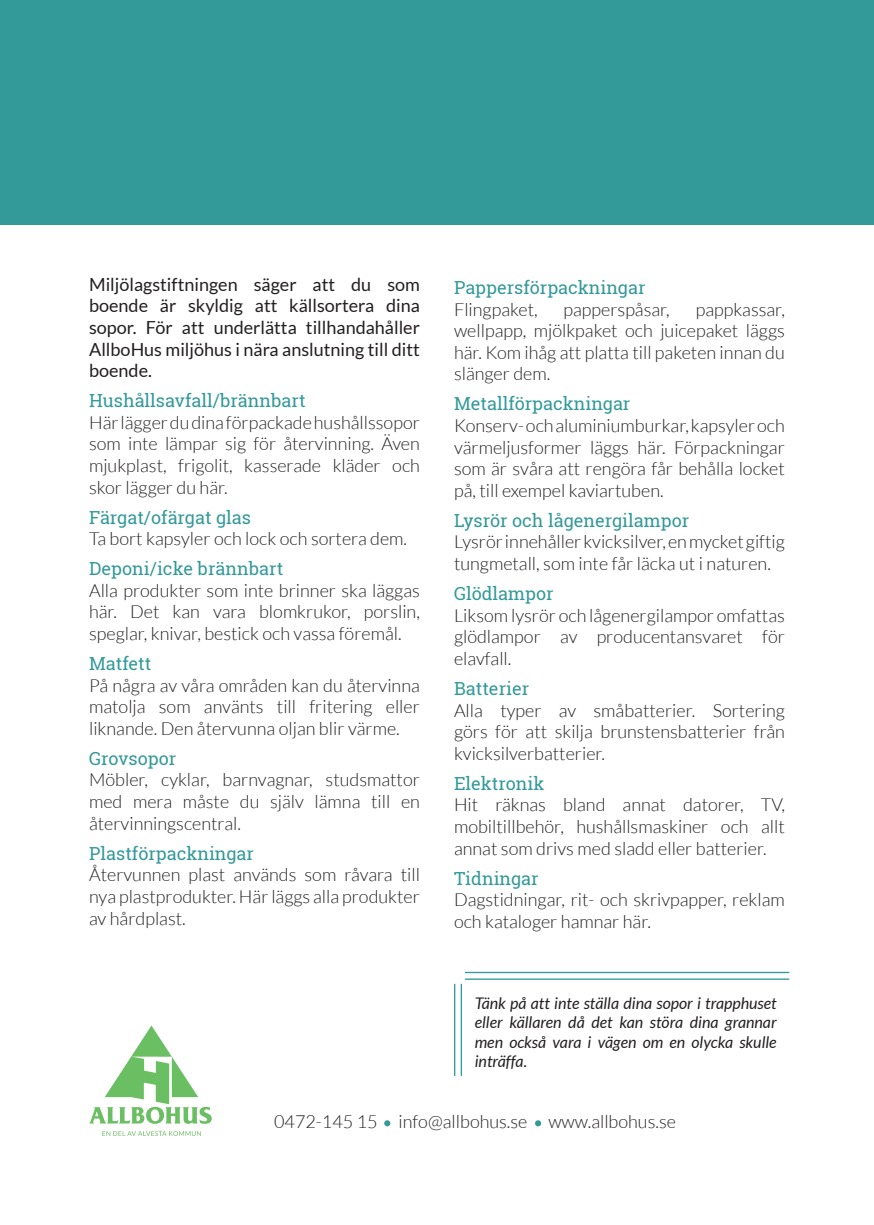
<style>
.page{position:relative;width:874px;height:1225px;background:#fff}
.page>*{position:absolute;margin:0;border:0;box-sizing:border-box;transform-origin:0 0}
.t1{font:300 18px/21.6px "Lato";color:#231f20;text-align:justify}
.t2{font:18px "Roboto Slab";color:#399}
.t3{font:18px/21.6px "Lato";color:#231f20;text-align:justify}
.t4{font:italic 16px/19.2px "Lato";color:#231f20;text-align:justify}
</style>
<div class="page">
<div style="left:0;top:0;width:873px;height:225px;background:#399"></div>
<svg style="left:89px;top:1025px;width:123px;height:98px"></svg>
<svg style="left:102px;top:1131px;width:99px;height:5px"></svg>
<svg style="left:384px;top:1120px;width:6px;height:6px"></svg>
<svg style="left:534px;top:1120px;width:7px;height:6px"></svg>
<hr style="left:465px;top:971px;width:323px;height:2px;background:#399">
<hr style="left:465px;top:978px;width:323px;height:1px;background:#399">
<hr style="left:454px;top:984px;width:1px;height:91px;background:#399">
<hr style="left:460px;top:984px;width:2px;height:91px;background:#399">
<p class="t3" style="left:89px;top:273px;width:332px">Miljölagstiftningen säger att du som boende är skyldig att källsortera dina sopor. För att underlätta tillhandahåller AllboHus miljöhus i nära anslutning till ditt boende.</p>
<p class="t2" style="left:89px;top:388px;width:218px">Hushållsavfall/brännbart</p>
<p class="t1" style="left:89px;top:411px;width:332px">Här lägger du dina förpackade hushållssopor som inte lämpar sig för återvinning. Även mjukplast, frigolit, kasserade kläder och skor lägger du här.</p>
<p class="t2" style="left:89px;top:505px;width:163px">Färgat/ofärgat glas</p>
<p class="t1" style="left:89px;top:528px;width:319px">Ta bort kapsyler och lock och sortera dem.</p>
<p class="t2" style="left:89px;top:556px;width:196px">Deponi/icke brännbart</p>
<p class="t1" style="left:89px;top:579px;width:332px">Alla produkter som inte brinner ska läggas här. Det kan vara blomkrukor, porslin, speglar, knivar, bestick och vassa föremål.</p>
<p class="t2" style="left:89px;top:651px;width:64px">Matfett</p>
<p class="t1" style="left:89px;top:674px;width:332px">På några av våra områden kan du återvinna matolja som använts till fritering eller liknande. Den återvunna oljan blir värme.</p>
<p class="t2" style="left:89px;top:746px;width:89px">Grovsopor</p>
<p class="t1" style="left:89px;top:769px;width:332px">Möbler, cyklar, barnvagnar, studsmattor med mera måste du själv lämna till en återvinningscentral.</p>
<p class="t2" style="left:89px;top:841px;width:166px">Plastförpackningar</p>
<p class="t1" style="left:89px;top:864px;width:332px">Återvunnen plast används som råvara till nya plastprodukter. Här läggs alla produkter av hårdplast.</p>
<p class="t2" style="left:454px;top:275px;width:193px">Pappersförpackningar</p>
<p class="t1" style="left:454px;top:298px;width:85px">Flingpaket,</p>
<p class="t1" style="left:563px;top:298px;width:108px">papperspåsar,</p>
<p class="t1" style="left:454px;top:298px;width:332px;text-indent:241px">pappkassar, wellpapp, mjölkpaket och juicepaket läggs här. Kom ihåg att platta till paketen innan du slänger dem.</p>
<p class="t2" style="left:454px;top:391px;width:178px">Metallförpackningar</p>
<p class="t1" style="left:454px;top:415px;width:332px">Konserv- och aluminiumburkar, kapsyler och värmeljusformer läggs här. Förpackningar som är svåra att rengöra får behålla locket på, till exempel kaviartuben.</p>
<p class="t2" style="left:454px;top:508px;width:236px">Lysrör och lågenergilampor</p>
<p class="t1" style="left:454px;top:531px;width:332px">Lysrör innehåller kvicksilver, en mycket giftig tungmetall, som inte får läcka ut i naturen.</p>
<p class="t2" style="left:454px;top:581px;width:101px">Glödlampor</p>
<p class="t1" style="left:454px;top:604px;width:332px">Liksom lysrör och lågenergilampor omfattas glödlampor av producentansvaret för elavfall.</p>
<p class="t2" style="left:454px;top:676px;width:77px">Batterier</p>
<p class="t1" style="left:454px;top:699px;width:332px">Alla typer av småbatterier. Sortering görs för att skilja brunstensbatterier från kvicksilverbatterier.</p>
<p class="t2" style="left:454px;top:771px;width:92px">Elektronik</p>
<p class="t1" style="left:454px;top:794px;width:332px">Hit räknas bland annat datorer, TV, mobiltillbehör, hushållsmaskiner och allt annat som drivs med sladd eller batterier.</p>
<p class="t2" style="left:454px;top:865px;width:86px">Tidningar</p>
<p class="t1" style="left:454px;top:889px;width:332px">Dagstidningar, rit- och skrivpapper, reklam och kataloger hamnar här.</p>
<p class="t4" style="left:474px;top:994px;width:303px">Tänk på att inte ställa dina sopor i trapphuset eller källaren då det kan störa dina grannar men också vara i vägen om en olycka skulle inträffa.</p>
<p class="t1" style="left:274px;top:1111px;width:403px">0472-145 15 info@allbohus.se www.allbohus.se</p>
</div>
